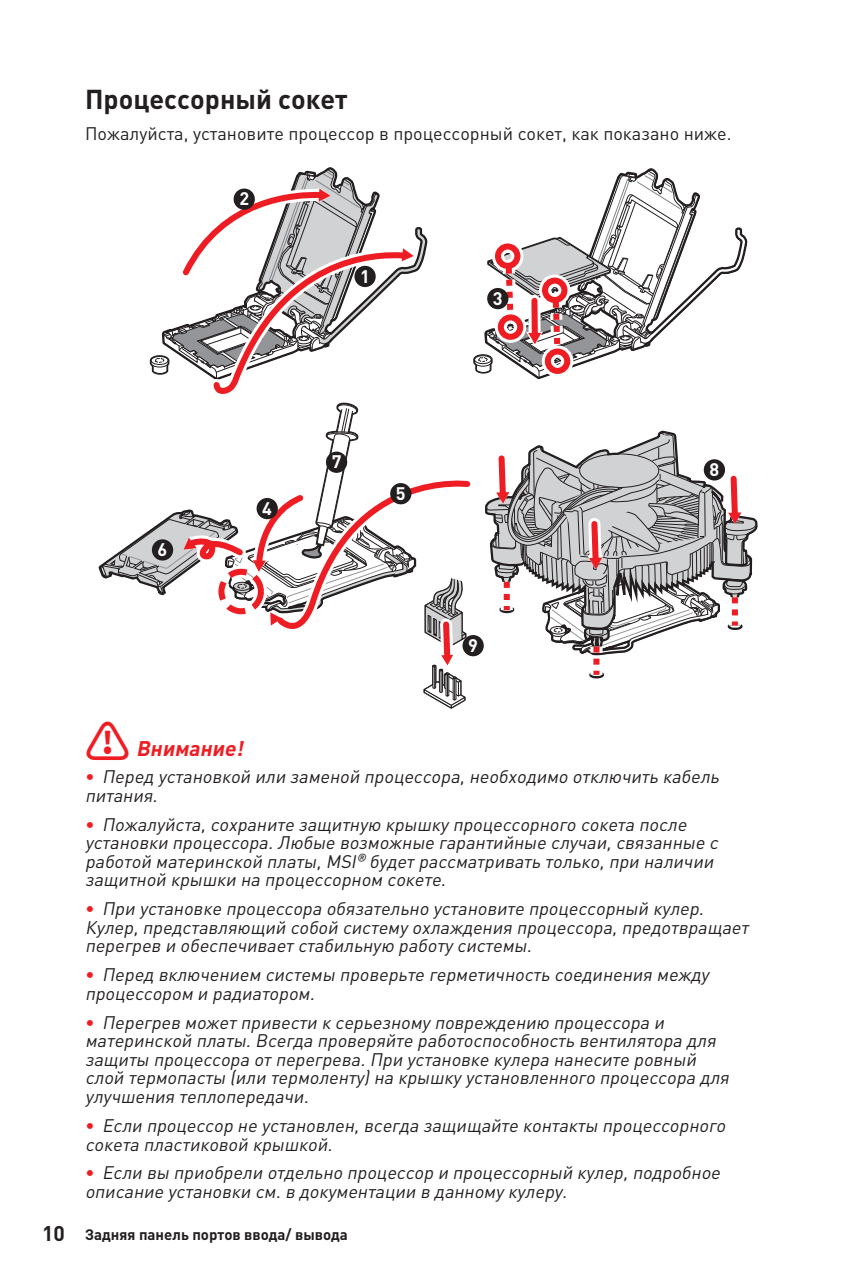
<style>
.page{position:relative;width:851px;height:1276px;background:#fff}
.page>*{position:absolute;margin:0;border:0;box-sizing:border-box;transform-origin:0 0}
.t1{font:700 27px "MSI Din Pro Noto CJK";color:#231f20}
.t2{font:italic 700 21px "MSI Din Pro Noto CJK";color:#ee1d23}
.t3{font:italic 18px/18.6px "MSI Din Pro Noto CJK";color:#231f20}
.t4{font:18px "MSI Din Pro Noto CJK";color:#231f20}
.t5{font:700 18px "MSI Din Pro Noto CJK";color:#fff}
.t6{font:700 15px "MSI Din Pro Noto CJK";color:#231f20}
.s1{font-style:normal;font-size:45px}
.s2{font-weight:700;font-style:normal;color:#ee1d23}
.s3{font-size:21px}
</style>
<div class="page">
<svg style="left:98px;top:168px;width:660px;height:541px"></svg>
<div style="left:218px;top:569px;width:46px;height:45px;border:6px dashed #ee1d23;border-radius:50%"></div>
<div style="left:354px;top:266px;width:21px;height:21px;background:#231f20;border-radius:50%"></div>
<div style="left:256px;top:498px;width:22px;height:21px;background:#231f20;border-radius:50%"></div>
<div style="left:152px;top:539px;width:21px;height:21px;background:#231f20;border-radius:50%"></div>
<div style="left:390px;top:483px;width:21px;height:21px;background:#231f20;border-radius:50%"></div>
<div style="left:326px;top:451px;width:21px;height:22px;background:#231f20;border-radius:50%"></div>
<div style="left:703px;top:459px;width:22px;height:21px;background:#231f20;border-radius:50%"></div>
<div style="left:462px;top:635px;width:21px;height:21px;background:#231f20;border-radius:50%"></div>
<div style="left:487px;top:288px;width:21px;height:21px;background:#231f20;border-radius:50%"></div>
<div style="left:233px;top:188px;width:22px;height:22px;background:#231f20;border-radius:50%"></div>
<h1 class="t1" style="left:85px;top:84px;width:264px">Процессорный сокет</h1>
<p class="t4" style="left:85px;top:123px;width:648px">Пожалуйста, установите процессор в процессорный сокет, как показано ниже.</p>
<p class="t5" style="left:158px;top:539px;width:11px">6</p>
<p class="t5" style="left:239px;top:188px;width:11px">2</p>
<p class="t5" style="left:360px;top:266px;width:11px">1</p>
<p class="t5" style="left:262px;top:498px;width:11px">4</p>
<p class="t5" style="left:331px;top:451px;width:11px">7</p>
<p class="t5" style="left:396px;top:483px;width:11px">5</p>
<p class="t5" style="left:493px;top:288px;width:11px">3</p>
<p class="t5" style="left:468px;top:635px;width:11px">9</p>
<p class="t5" style="left:709px;top:459px;width:11px">8</p>
<p class="t2" style="left:85px;top:736px;width:170px"><span class="s1">⚠</span> Внимание!</p>
<p class="t3" style="left:85px;top:767px;width:644px"><span class="s2">∙</span> Передустановкойилизаменойпроцессора,необходимоотключитькабель питания.</p>
<p class="t3" style="left:85px;top:815px;width:643px"><span class="s2">∙</span> Пожалуйста,сохранитезащитнуюкрышкупроцессорногосокетапосле установкипроцессора.Любыевозможныегарантийныеслучаи,связанныес работойматеринскойплаты,MSI®будетрассматриватьтолько,приналичии защитнойкрышкинапроцессорномсокете.</p>
<p class="t3" style="left:85px;top:899px;width:673px"><span class="s2">∙</span> Приустановкепроцессораобязательноустановитепроцессорныйкулер.<br>Кулер,представляющийсобойсистемуохлажденияпроцессора,предотвращает перегревиобеспечиваетстабильнуюработусистемы.</p>
<p class="t3" style="left:85px;top:965px;width:634px"><span class="s2">∙</span> Передвключениемсистемыпроверьтегерметичностьсоединениямежду процессоромирадиатором.</p>
<p class="t3" style="left:85px;top:1013px;width:654px"><span class="s2">∙</span> Перегревможетпривестиксерьезномуповреждениюпроцессораи материнскойплаты.Всегдапроверяйтеработоспособностьвентиляторадля защитыпроцессораотперегрева.Приустановкекулерананеситеровный слойтермопасты(илитермоленту)накрышкуустановленногопроцессорадля улучшениятеплопередачи.</p>
<p class="t3" style="left:85px;top:1116px;width:650px"><span class="s2">∙</span> Еслипроцессорнеустановлен,всегдазащищайтеконтактыпроцессорного сокетапластиковойкрышкой.</p>
<p class="t3" style="left:85px;top:1163px;width:645px"><span class="s2">∙</span> Есливыприобрелиотдельнопроцессорипроцессорныйкулер,подробное описаниеустановкисм.вдокументациивданномукулеру.</p>
<p class="t6" style="left:42px;top:1226px;width:307px"><span class="s3">10</span> Задняя панель портов ввода/ вывода</p>
</div>
